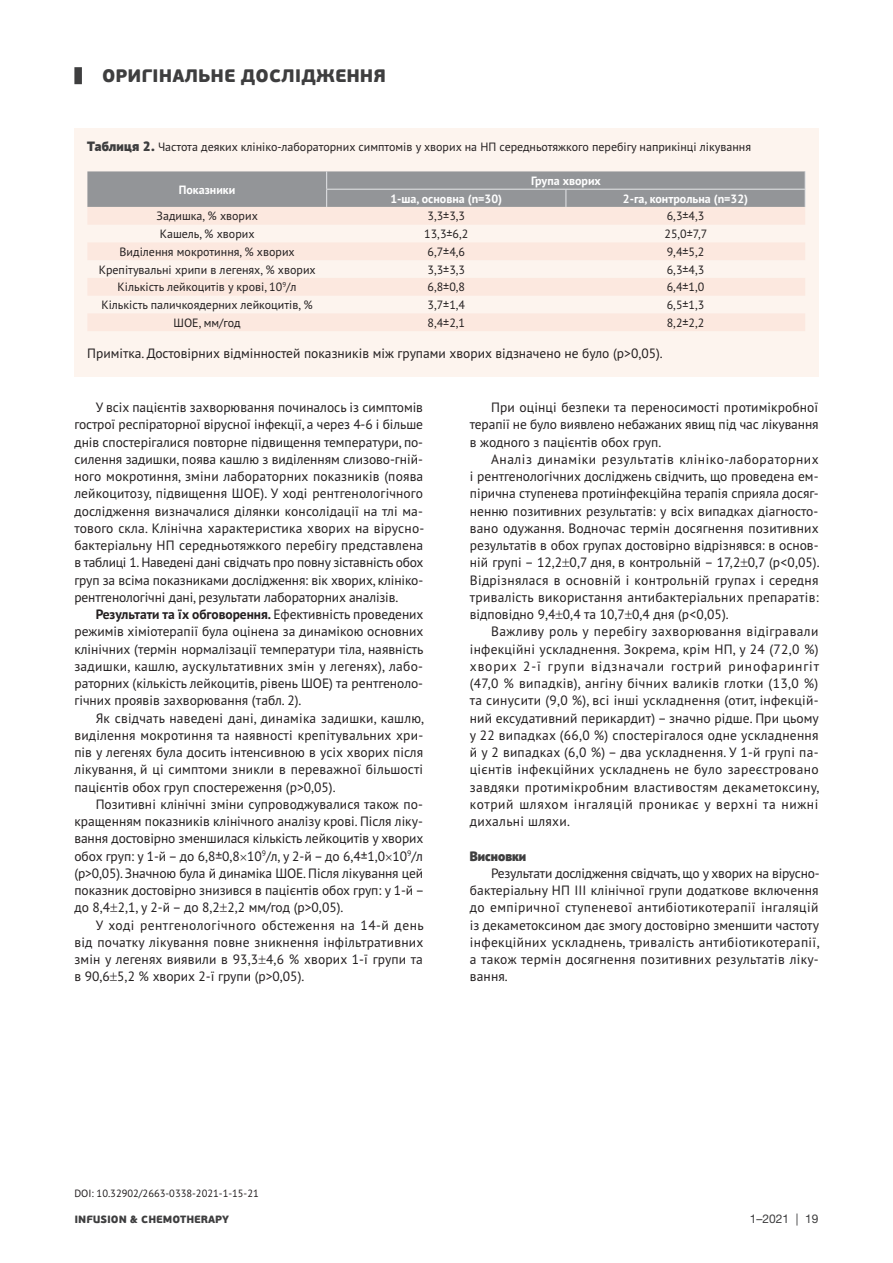
<style>
.page{position:relative;width:893px;height:1263px;background:#fff}
.page>*{position:absolute;margin:0;border:0;box-sizing:border-box;transform-origin:0 0}
.t1{font:900 18px "PF Beau Sans Pro";color:#3e3e3f}
.t2{font:13.5px/17.2px "PT Sans Pro";color:#231f20;text-align:justify}
.t3{font:900 13.5px "PT Sans Pro";color:#3e3e3f}
.t4{font:12px "PT Sans Pro";color:#231f20}
.t5{font:700 12px "PT Sans Pro";color:#fff}
.t6{font:12px "Helvetica Neue LTW1 G";color:#3e3e3f}
.t7{font:10.5px "PT Sans Pro";color:#231f20}
.t8{font:900 10.5px "PF Beau Sans Pro";color:#3e3e3f}
.s1{font-weight:900;font-size:13.5px;color:#3e3e3f}
.s2{font-weight:700}
</style>
<div class="page">
<div style="left:74px;top:67px;width:8px;height:17px;background:#3e3e3f"></div>
<div style="left:74px;top:128px;width:745px;height:249px;background:#fdf4ee"></div>
<svg style="left:88px;top:207px;width:717px;height:124px;fill:#fce8df"></svg>
<svg style="left:87px;top:171px;width:719px;height:36px;background:#95979a"></svg>
<hr style="left:326px;top:189px;width:240px;height:1px;background:#e6e7e9">
<hr style="left:566px;top:189px;width:240px;height:1px;background:#e6e7e9">
<h1 class="t1" style="left:102px;top:64px;width:285px">ОРИГІНАЛЬНЕ ДОСЛІДЖЕННЯ</h1>
<p class="t4" style="left:87px;top:139px;width:665px"><span class="s1">Таблиця 2.</span> Частота деяких клініко-лабораторних симптомів у хворих на НП середньотяжкого перебігу наприкінці лікування</p>
<p class="t5" style="left:179px;top:182px;width:58px">Показники</p>
<p class="t5" style="left:531px;top:173px;width:71px">Група хворих</p>
<p class="t5" style="left:390px;top:191px;width:113px">1-ша, основна (n=30)</p>
<p class="t5" style="left:623px;top:191px;width:127px">2-га, контрольна (n=32)</p>
<p class="t4" style="left:157px;top:208px;width:103px">Задишка, % хворих</p>
<p class="t4" style="left:427px;top:208px;width:39px">3,3±3,3</p>
<p class="t4" style="left:667px;top:208px;width:39px">6,3±4,3</p>
<p class="t4" style="left:160px;top:226px;width:96px">Кашель, % хворих</p>
<p class="t4" style="left:424px;top:226px;width:46px">13,3±6,2</p>
<p class="t4" style="left:664px;top:226px;width:44px">25,0±7,7</p>
<p class="t4" style="left:120px;top:244px;width:177px">Виділення мокротиння, % хворих</p>
<p class="t4" style="left:427px;top:244px;width:39px">6,7±4,6</p>
<p class="t4" style="left:667px;top:244px;width:39px">9,4±5,2</p>
<p class="t4" style="left:99px;top:262px;width:219px">Крепітувальні хрипи в легенях, % хворих</p>
<p class="t4" style="left:427px;top:262px;width:39px">3,3±3,3</p>
<p class="t4" style="left:667px;top:262px;width:39px">6,3±4,3</p>
<p class="t4" style="left:118px;top:279px;width:180px">Кількість лейкоцитів у крові, 10<sup>9</sup>/л</p>
<p class="t4" style="left:427px;top:279px;width:39px">6,8±0,8</p>
<p class="t4" style="left:667px;top:279px;width:39px">6,4±1,0</p>
<p class="t4" style="left:101px;top:297px;width:213px">Кількість паличкоядерних лейкоцитів, %</p>
<p class="t4" style="left:427px;top:297px;width:39px">3,7±1,4</p>
<p class="t4" style="left:667px;top:297px;width:39px">6,5±1,3</p>
<p class="t4" style="left:174px;top:315px;width:68px">ШОЕ, мм/год</p>
<p class="t4" style="left:427px;top:315px;width:39px">8,4±2,1</p>
<p class="t4" style="left:667px;top:315px;width:39px">8,2±2,2</p>
<p class="t2" style="left:87px;top:344px;width:577px">Примітка. Достовірних відмінностей показників між групами хворих відзначено не було (p&gt;0,05).</p>
<p class="t2" style="left:74px;top:398px;width:351px;text-indent:21px">У всіх пацієнтів захворювання починалось із симптомів гострої респіраторної вірусної інфекції, а через 4-6 і більше днів спостерігалися повторне підвищення температури, по&shy;силення задишки, поява кашлю з виділенням слизово-гній&shy;ного мокротиння, зміни лабораторних показників (поява лейкоцитозу, підвищення ШОЕ). У ході рентгенологічного дослідження визначалися ділянки консолідації на тлі ма&shy;тового скла. Клінічна характеристика хворих на вірусно&shy;бактеріальну НП середньотяжкого перебігу представлена в таблиці 1. Наведені дані свідчать про повну зіставність обох груп за всіма показниками дослідження: вік хворих, клініко&shy;рентгенологічні дані, результати лабораторних аналізів.</p>
<p class="t2" style="left:74px;top:605px;width:351px;text-indent:21px"><span class="s2">Результати та їх обговорення.</span> Ефективність проведених режимів хіміотерапії була оцінена за динамікою основних клінічних (термін нормалізації температури тіла, наявність задишки, кашлю, аускультативних змін у легенях), лабо&shy;раторних (кількість лейкоцитів, рівень ШОЕ) та рентгеноло&shy;гічних проявів захворювання (табл. 2).</p>
<p class="t2" style="left:74px;top:709px;width:351px;text-indent:21px">Як свідчать наведені дані, динаміка задишки, кашлю, виділення мокротиння та наявності крепітувальних хри&shy;пів у легенях була досить інтенсивною в усіх хворих після лікування, й ці симптоми зникли в переважної більшості пацієнтів обох груп спостереження (р&gt;0,05).</p>
<p class="t2" style="left:74px;top:795px;width:351px;text-indent:21px">Позитивні клінічні зміни супроводжувалися також по&shy;кращенням показників клінічного аналізу крові. Після ліку&shy;вання достовірно зменшилася кількість лейкоцитів у хворих обох груп: у 1-й – до 6,8±0,8 10<sup>9</sup>/л, у 2-й – до 6,4±1,0 10<sup>9</sup>/л (р&gt;0,05). Значною була й динаміка ШОЕ. Після лікування цей показник достовірно знизився в пацієнтів обох груп: у 1-й – до 8,4 2,1, у 2-й – до 8,2 2,2 мм/год (р&gt;0,05).</p>
<p class="t2" style="left:74px;top:916px;width:351px;text-indent:21px">У ході рентгенологічного обстеження на 14-й день від початку лікування повне зникнення інфільтративних змін у легенях виявили в 93,3 4,6 % хворих 1-ї групи та в 90,6 5,2 % хворих 2-ї групи (p&gt;0,05).</p>
<p class="t2" style="left:470px;top:398px;width:350px;text-indent:21px">При оцінці безпеки та переносимості протимікробної терапії не було виявлено небажаних явищ під час лікування в жодного з пацієнтів обох груп.</p>
<p class="t2" style="left:470px;top:450px;width:351px;text-indent:21px">Аналіз динаміки результатів клініко-лабораторних і рентгенологічних досліджень свідчить, що проведена ем&shy;пірична ступенева протиінфекційна терапія сприяла досяг&shy;ненню позитивних результатів: у всіх випадках діагносто&shy;вано одужання. Водночас термін досягнення позитивних результатів в обох групах достовірно відрізнявся: в основ&shy;ній групі – 12,2 0,7 дня, в контрольній – 17,2 0,7 (р&lt;0,05).<br>Відрізнялася в основній і контрольній групах і середня тривалість використання антибактеріальних препаратів: відповідно 9,4 0,4 та 10,7 0,4 дня (р&lt;0,05).</p>
<p class="t2" style="left:470px;top:623px;width:351px;text-indent:21px">Важливу роль у перебігу захворювання відігравали інфекційні ускладнення. Зокрема, крім НП, у 24 (72,0 %) хворих 2-ї групи відзначали гострий ринофарингіт (47,0 % випадків), ангіну бічних валиків глотки (13,0 %) та синусити (9,0 %), всі інші ускладнення (отит, інфекцій&shy;ний ексудативний перикардит) – значно рідше. При цьому у 22 випадках (66,0 %) спостерігалося одне ускладнення й у 2 випадках (6,0 %) – два ускладнення. У 1-й групі па&shy;цієнтів інфекційних ускладнень не було зареєстровано завдяки протимікробним властивостям декаметоксину, котрий шляхом інгаляцій проникає у верхні та нижні дихальні шляхи.</p>
<p class="t3" style="left:470px;top:847px;width:58px">Висновки</p>
<p class="t2" style="left:470px;top:864px;width:351px;text-indent:21px">Результати дослідження свідчать, що у хворих на вірусно&shy;бактеріальну НП ІІІ клінічної групи додаткове включення до емпіричної ступеневої антибіотикотерапії інгаляцій із декаметоксином дає змогу достовірно зменшити частоту інфекційних ускладнень, тривалість антибіотикотерапії, а також термін досягнення позитивних результатів ліку&shy;вання.</p>
<p class="t7" style="left:74px;top:1186px;width:186px">DOI: 10.32902/2663-0338-2021-1-15-21</p>
<p class="t8" style="left:74px;top:1212px;width:156px">INFUSION &amp; CHEMOTHERAPY</p>
<p class="t6" style="left:750px;top:1211px;width:70px">1–2021 | 19</p>
</div>
